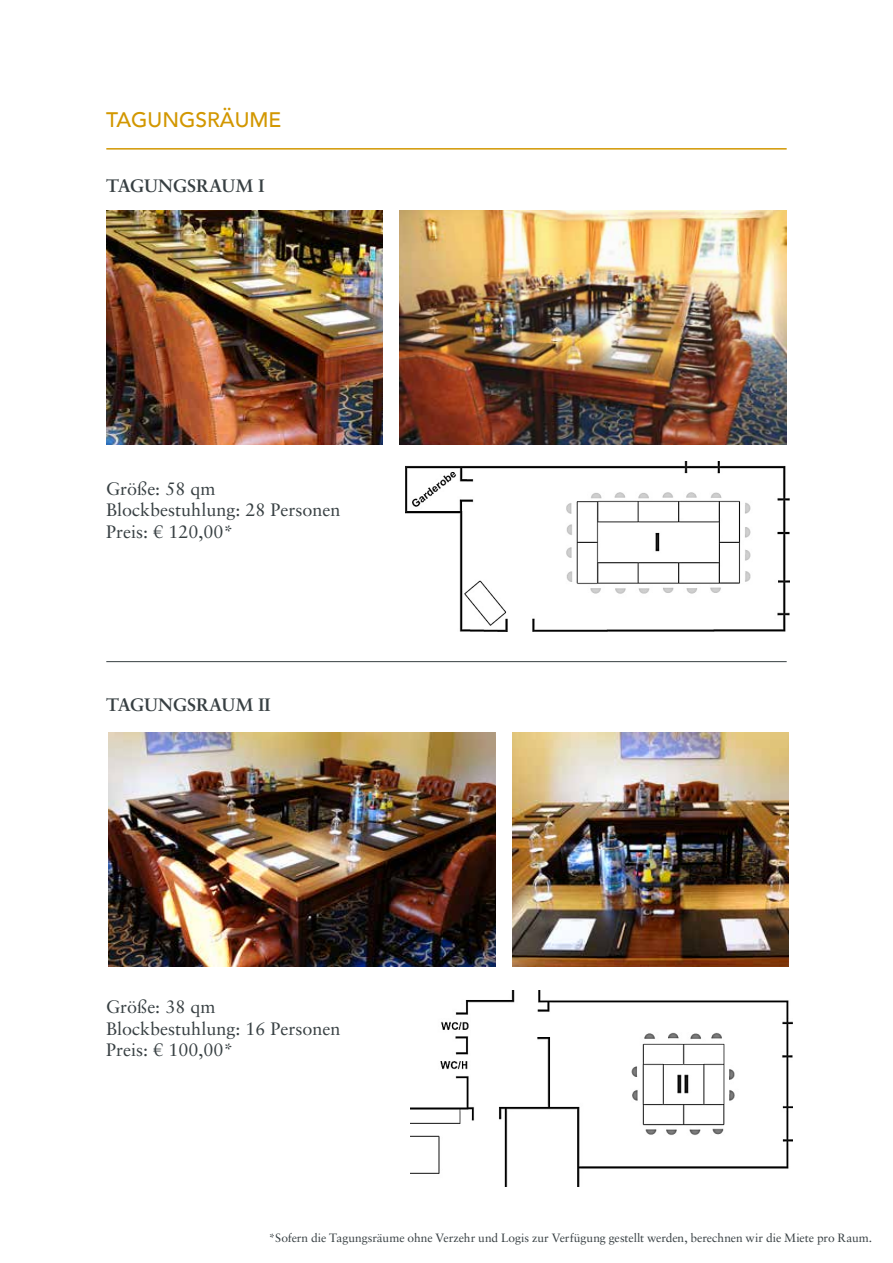
<style>
.page{position:relative;width:893px;height:1263px;background:#fff}
.page>*{position:absolute;margin:0;border:0;box-sizing:border-box;transform-origin:0 0}
.t1{font:500 21px "Avenir";color:#d29700}
.t2{font:18px/21.6px "Sabon LT Std";color:#373f42}
.t3{font:700 18px "Sabon LT Std";color:#373f42}
.t4{font:12px "Sabon LT Std";letter-spacing:-.005em;color:#373f42}
</style>
<div class="page">
<hr style="left:106px;top:661px;width:681px;height:1px;background:#373f42">
<hr style="left:106px;top:148px;width:681px;height:2px;background:#d29700">
<img style="left:400px;top:211px;width:387px;height:233px">
<img style="left:106px;top:211px;width:277px;height:233px">
<img style="left:405px;top:462px;width:385px;height:169px">
<img style="left:108px;top:733px;width:387px;height:234px">
<img style="left:512px;top:733px;width:276px;height:234px">
<img style="left:411px;top:991px;width:381px;height:195px">
<p class="t1" style="left:106px;top:102px;width:177px">TAGUNGSRÄUME</p>
<p class="t3" style="left:106px;top:175px;width:160px">TAGUNGSRAUM I</p>
<p class="t2" style="left:106px;top:477px;width:236px">Größe: 58 qm<br>Blockbestuhlung: 28 Personen<br>Preis: € 120,00*</p>
<p class="t3" style="left:106px;top:693px;width:166px">TAGUNGSRAUM II</p>
<p class="t2" style="left:106px;top:996px;width:236px">Größe: 38 qm<br>Blockbestuhlung: 16 Personen<br>Preis: € 100,00*</p>
<p class="t4" style="left:269px;top:1231px;width:605px">*Sofern die Tagungsräume ohne Verzehr und Logis zur Verfügung gestellt werden, berechnen wir die Miete pro Raum.</p>
</div>
